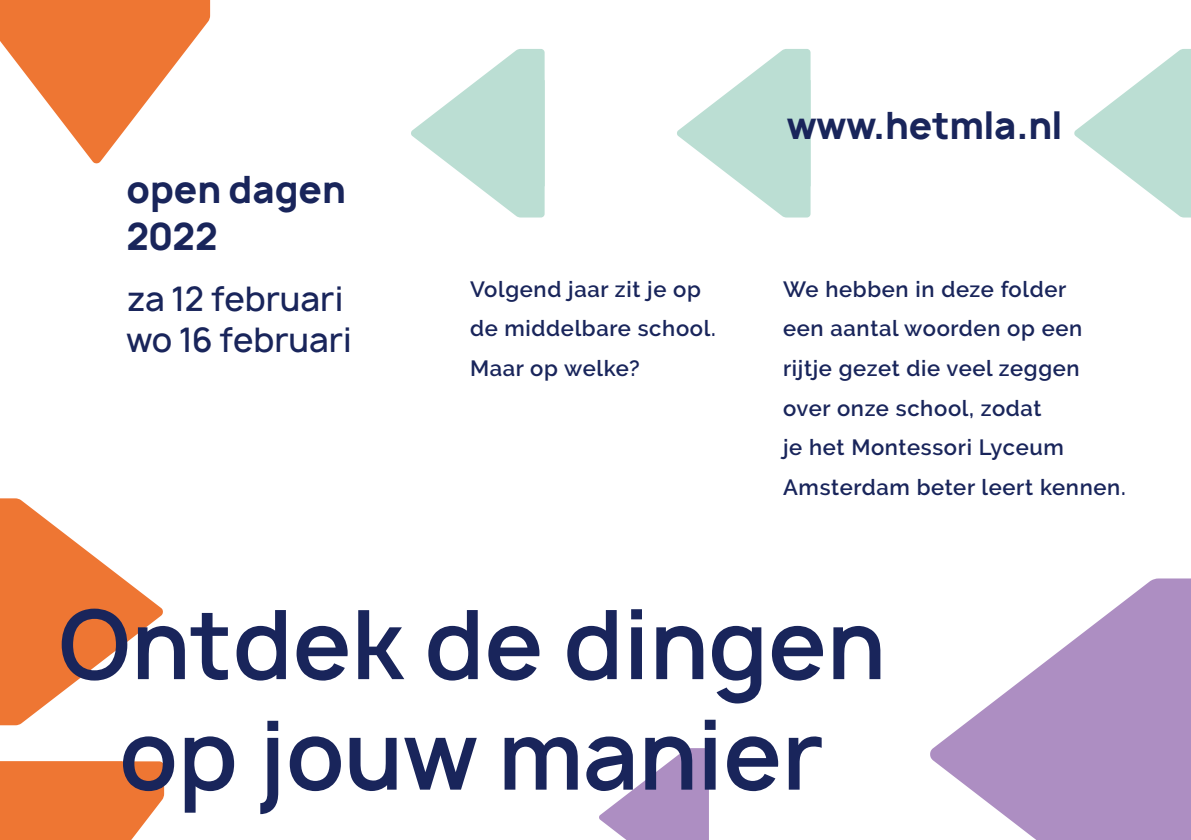
<style>
.page{position:relative;width:1191px;height:840px;background:#fff}
.page>*{position:absolute;margin:0;border:0;box-sizing:border-box;transform-origin:0 0}
.t1{font:600 92px/110.4px "Manrope";color:#19255b;text-align:center}
.t2{font:700 36px/46.4px "Manrope";color:#19255b}
.t3{font:500 32.4px/41.8px "Manrope";color:#19255b}
.t4{font:600 22px/39.6px "Raleway";letter-spacing:.03em;color:#19255b}
</style>
<div class="page">
<svg style="left:0;top:498px;width:163px;height:226px"></svg>
<div style="left:0;top:761px;width:164px;height:78px;background:#ee7633"></div>
<svg style="left:599px;top:748px;width:110px;height:91px"></svg>
<svg style="left:930px;top:578px;width:261px;height:261px"></svg>
<div style="left:1069px;top:642px;width:122px;height:197px;background:#ad8ec2"></div>
<svg style="left:411px;top:49px;width:133px;height:168px"></svg>
<svg style="left:677px;top:49px;width:133px;height:168px"></svg>
<svg style="left:1074px;top:49px;width:117px;height:168px"></svg>
<svg style="left:0;top:0;width:210px;height:163px"></svg>
<h2 class="t2" style="left:126px;top:166px;width:221px">open dagen<br>2022</h2>
<h3 class="t3" style="left:126px;top:277px;width:227px">za 12 februari wo 16 februari</h3>
<p class="t4" style="left:470px;top:269px;width:247px">Volgend jaar zit je op de middelbare school.<br>Maar op welke?</p>
<h2 class="t2" style="left:786px;top:102px;width:277px">www.hetmla.nl</h2>
<p class="t4" style="left:783px;top:269px;width:344px">We hebben in deze folder<br>een aantal woorden op een rijtje gezet die veel zeggen over onze school, zodat<br>je het Montessori Lyceum<br>Amsterdam beter leert kennen.</p>
<h1 class="t1" style="left:58px;top:589px;width:829px">Ontdek de dingen op jouw manier</h1>
</div>
